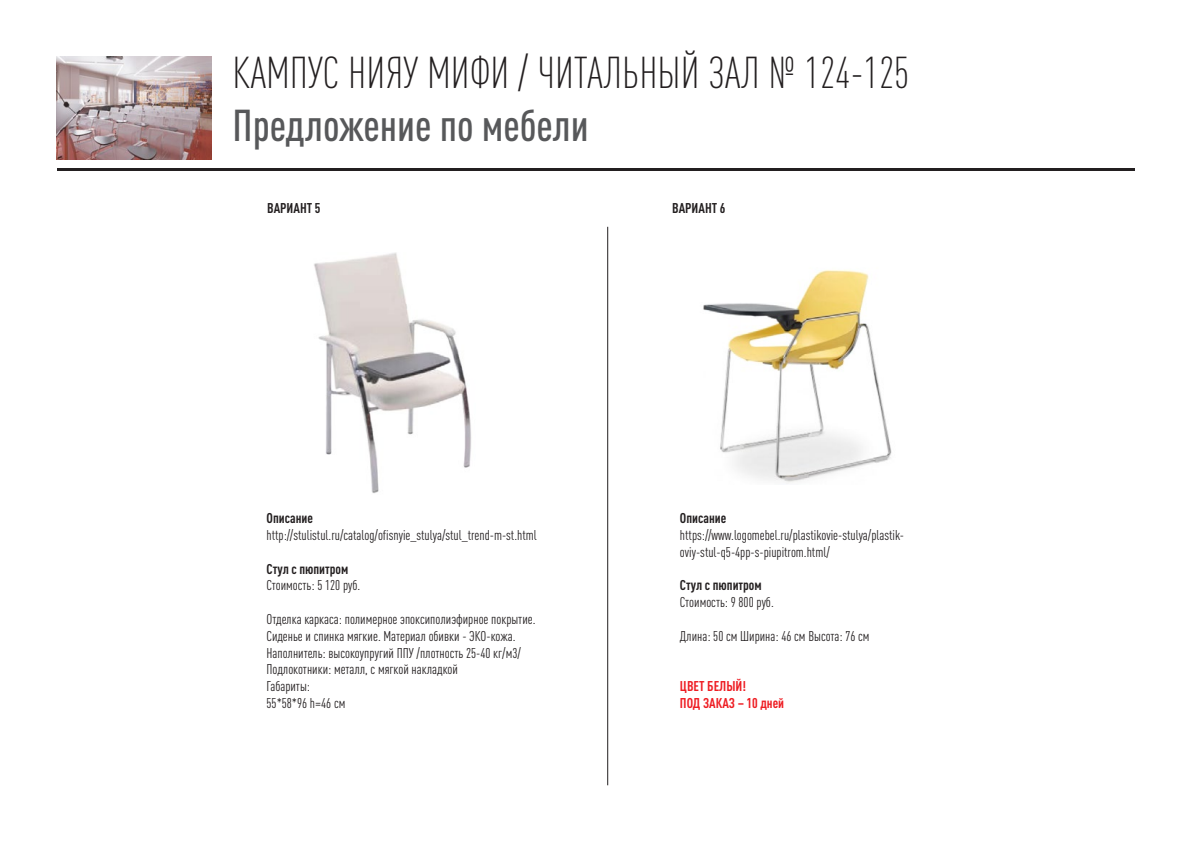
<style>
.page{position:relative;width:1191px;height:842px;background:#fff}
.page>*{position:absolute;margin:0;border:0;box-sizing:border-box;transform-origin:0 0}
.t1{font:300 condensed 44px "DIN Pro";color:#231f20}
.t2{font:500 condensed 44px "DIN Pro";color:#57585a}
.t3{font:condensed 14px/16.8px "DIN Pro";color:#231f20}
.t4{font:700 condensed 14px "DIN Pro";color:#231f20}
.t5{font:700 condensed 14px/16.8px "DIN Pro";color:#ee1d23}
</style>
<div class="page">
<hr style="left:57px;top:168px;width:1077px;height:3px;background:#231f20">
<hr style="left:607px;top:227px;width:1px;height:558px;background:#231f20">
<img style="left:314px;top:253px;width:157px;height:240px">
<img style="left:703px;top:270px;width:189px;height:213px">
<img style="left:57px;top:57px;width:154px;height:102px">
<h1 class="t1" style="left:232px;top:41px;width:678px">КАМПУС НИЯУ МИФИ / ЧИТАЛЬНЫЙ ЗАЛ № 124-125</h1>
<h1 class="t2" style="left:232px;top:93px;width:358px">Предложение по мебели</h1>
<p class="t4" style="left:267px;top:198px;width:55px">ВАРИАНТ 5</p>
<p class="t4" style="left:672px;top:198px;width:55px">ВАРИАНТ 6</p>
<p class="t4" style="left:266px;top:507px;width:48px">Описание</p>
<p class="t3" style="left:266px;top:525px;width:272px">http://stulistul.ru/catalog/ofisnyie_stulya/stul_trend-m-st.html</p>
<p class="t4" style="left:266px;top:558px;width:83px">Стул с пюпитром</p>
<p class="t3" style="left:266px;top:576px;width:95px">Стоимость: 5 120 руб.</p>
<p class="t3" style="left:266px;top:609px;width:270px">Отделка каркаса: полимерное эпоксиполиэфирное покрытие.<br>Сиденье и спинка мягкие. Материал обивки - ЭКО-кожа.<br>Наполнитель: высокоупругий ППУ /плотность 25-40 кг/м3/ Подлокотники: металл, с мягкой накладкой<br>Габариты:<br>55*58*96 h=46 см</p>
<p class="t4" style="left:680px;top:507px;width:48px">Описание</p>
<p class="t3" style="left:680px;top:525px;width:226px">https://www.logomebel.ru/plastikovie-stulya/plastik&shy;oviy-stul-q5-4pp-s-piupitrom.html/</p>
<p class="t4" style="left:680px;top:575px;width:83px">Стул с пюпитром</p>
<p class="t3" style="left:680px;top:593px;width:95px">Стоимость: 9 800 руб.</p>
<p class="t3" style="left:680px;top:626px;width:191px">Длина: 50 см Ширина: 46 см Высота: 76 см</p>
<p class="t5" style="left:680px;top:676px;width:106px">ЦВЕТ БЕЛЫЙ!<br>ПОД ЗАКАЗ – 10 дней</p>
</div>
